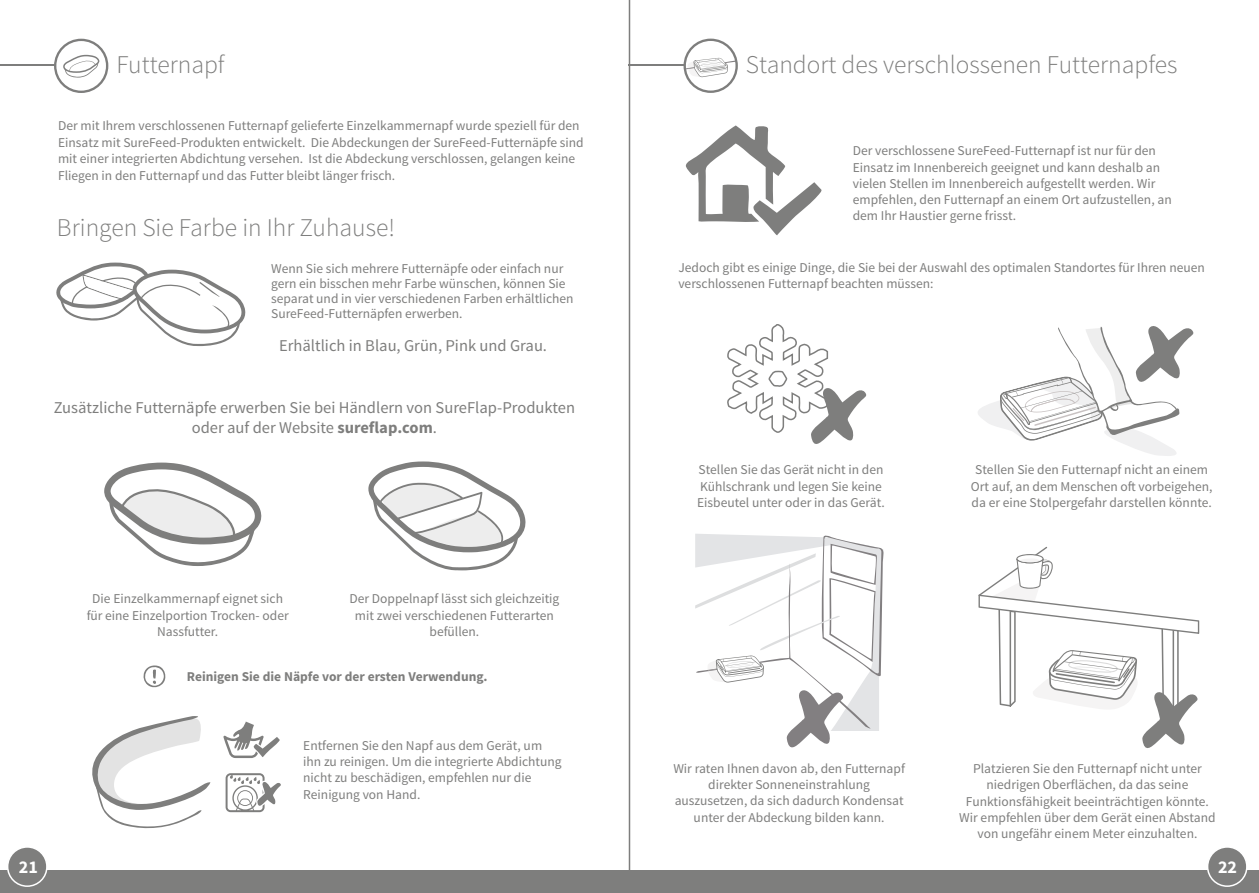
<style>
.page{position:relative;width:1259px;height:893px;background:#fff}
.page>*{position:absolute;margin:0;border:0;box-sizing:border-box;transform-origin:0 0}
.t1{font:300 25.5px "Source Sans Pro";color:#7e7e7d}
.t2{font:700 18px "Source Sans Pro";color:#fff}
.t3{font:16.5px/19.8px "Source Sans Pro";color:#7e7e7d;text-align:center}
.t4{font:13.5px/16.2px "Source Sans Pro";color:#7e7e7d}
.t5{font:700 13.5px "Source Sans Pro";color:#7e7e7d}
.s1{font-weight:700}
</style>
<div class="page">
<div style="left:0;top:870px;width:1259px;height:23px;background:#7e7e7d"></div>
<div style="left:8px;top:847px;width:39px;height:39px;background:#7e7e7d;border-radius:50%"></div>
<div style="left:7px;top:846px;width:41px;height:41px;border:2px solid #fff;border-radius:50%"></div>
<div style="left:1207px;top:847px;width:39px;height:39px;background:#7e7e7d;border-radius:50%"></div>
<div style="left:1206px;top:846px;width:41px;height:41px;border:2px solid #fff;border-radius:50%"></div>
<hr style="left:629px;top:0;width:1px;height:893px;background:#7e7e7d">
<hr style="left:0;top:64px;width:55px;height:2px;background:#7e7e7d">
<div style="left:54px;top:39px;width:54px;height:54px;border:2px solid #7e7e7d;border-radius:50%"></div>
<svg style="left:104px;top:463px;width:158px;height:103px"></svg>
<svg style="left:368px;top:461px;width:158px;height:110px"></svg>
<svg style="left:63px;top:55px;width:36px;height:23px"></svg>
<svg style="left:223px;top:721px;width:57px;height:37px"></svg>
<svg style="left:92px;top:716px;width:118px;height:113px"></svg>
<svg style="left:143px;top:665px;width:23px;height:23px"></svg>
<svg style="left:226px;top:773px;width:55px;height:39px"></svg>
<svg style="left:686px;top:40px;width:49px;height:50px"></svg>
<hr style="left:629px;top:64px;width:55px;height:2px;background:#7e7e7d">
<div style="left:683px;top:39px;width:55px;height:54px;border:2px solid #7e7e7d;border-radius:50%"></div>
<svg style="left:727px;top:324px;width:140px;height:120px"></svg>
<svg style="left:978px;top:326px;width:216px;height:130px"></svg>
<svg style="left:695px;top:534px;width:189px;height:214px"></svg>
<svg style="left:978px;top:547px;width:222px;height:201px"></svg>
<svg style="left:56px;top:263px;width:190px;height:83px"></svg>
<svg style="left:685px;top:125px;width:137px;height:110px"></svg>
<h1 class="t1" style="left:116px;top:49px;width:110px">Futternapf</h1>
<p class="t4" style="left:58px;top:118px;width:527px">Der mit Ihrem verschlossenen Futternapf gelieferte Einzelkammernapf wurde speziell für den Einsatz mit SureFeed-Produkten entwickelt. Die Abdeckungen der SureFeed-Futternäpfe sind mit einer integrierten Abdichtung versehen. Ist die Abdeckung verschlossen, gelangen keine Fliegen in den Futternapf und das Futter bleibt länger frisch.</p>
<h1 class="t1" style="left:57px;top:212px;width:339px">Bringen Sie Farbe in Ihr Zuhause!</h1>
<p class="t4" style="left:271px;top:261px;width:304px;line-height:15px">Wenn Sie sich mehrere Futternäpfe oder einfach nur gern ein bisschen mehr Farbe wünschen, können Sie separat und in vier verschiedenen Farben erhältlichen SureFeed-Futternäpfen erwerben.</p>
<p class="t3" style="left:279px;top:336px;width:269px">Erhältlich in Blau, Grün, Pink und Grau.</p>
<p class="t3" style="left:54px;top:398px;width:523px">Zusätzliche Futternäpfe erwerben Sie bei Händlern von SureFlap-Produkten oder auf der Website <span class="s1">sureflap.com</span>.</p>
<p class="t4" style="left:87px;top:591px;width:203px;text-align:center">Die Einzelkammernapf eignet sich für eine Einzelportion Trocken- oder<br>Nassfutter.</p>
<p class="t4" style="left:349px;top:591px;width:211px;text-align:center">Der Doppelnapf lässt sich gleichzeitig mit zwei verschiedenen Futterarten befüllen.</p>
<p class="t5" style="left:187px;top:668px;width:302px">Reinigen Sie die Näpfe vor der ersten Verwendung.</p>
<p class="t4" style="left:303px;top:738px;width:260px">Entfernen Sie den Napf aus dem Gerät, um ihn zu reinigen. Um die integrierte Abdichtung nicht zu beschädigen, empfehlen nur die Reinigung von Hand.</p>
<h1 class="t1" style="left:746px;top:49px;width:433px">Standort des verschlossenen Futternapfes</h1>
<p class="t4" style="left:853px;top:143px;width:320px">Der verschlossene SureFeed-Futternapf ist nur für den Einsatz im Innenbereich geeignet und kann deshalb an vielen Stellen im Innenbereich aufgestellt werden. Wir empfehlen, den Futternapf an einem Ort aufzustellen, an dem Ihr Haustier gerne frisst.</p>
<p class="t4" style="left:678px;top:259px;width:528px">Jedoch gibt es einige Dinge, die Sie bei der Auswahl des optimalen Standortes für Ihren neuen verschlossenen Futternapf beachten müssen:</p>
<p class="t4" style="left:697px;top:462px;width:189px">Stellen Sie das Gerät nicht in den<br>Kühlschrank und legen Sie keine<br>Eisbeutel unter oder in das Gerät.</p>
<p class="t4" style="left:971px;top:462px;width:243px;text-align:center">Stellen Sie den Futternapf nicht an einem<br>Ort auf, an dem Menschen oft vorbeigehen, da er eine Stolpergefahr darstellen könnte.</p>
<p class="t4" style="left:673px;top:761px;width:233px;text-align:center">Wir raten Ihnen davon ab, den Futternapf direkter Sonneneinstrahlung auszusetzen, da sich dadurch Kondensat unter der Abdeckung bilden kann.</p>
<p class="t4" style="left:959px;top:761px;width:258px;text-align:center">Platzieren Sie den Futternapf nicht unter niedrigen Oberflächen, da das seine Funktionsfähigkeit beeinträchtigen könnte.<br>Wir empfehlen über dem Gerät einen Abstand von ungefähr einem Meter einzuhalten.</p>
<h2 class="t2" style="left:19px;top:856px;width:21px">21</h2>
<h2 class="t2" style="left:1218px;top:856px;width:21px">22</h2>
</div>
